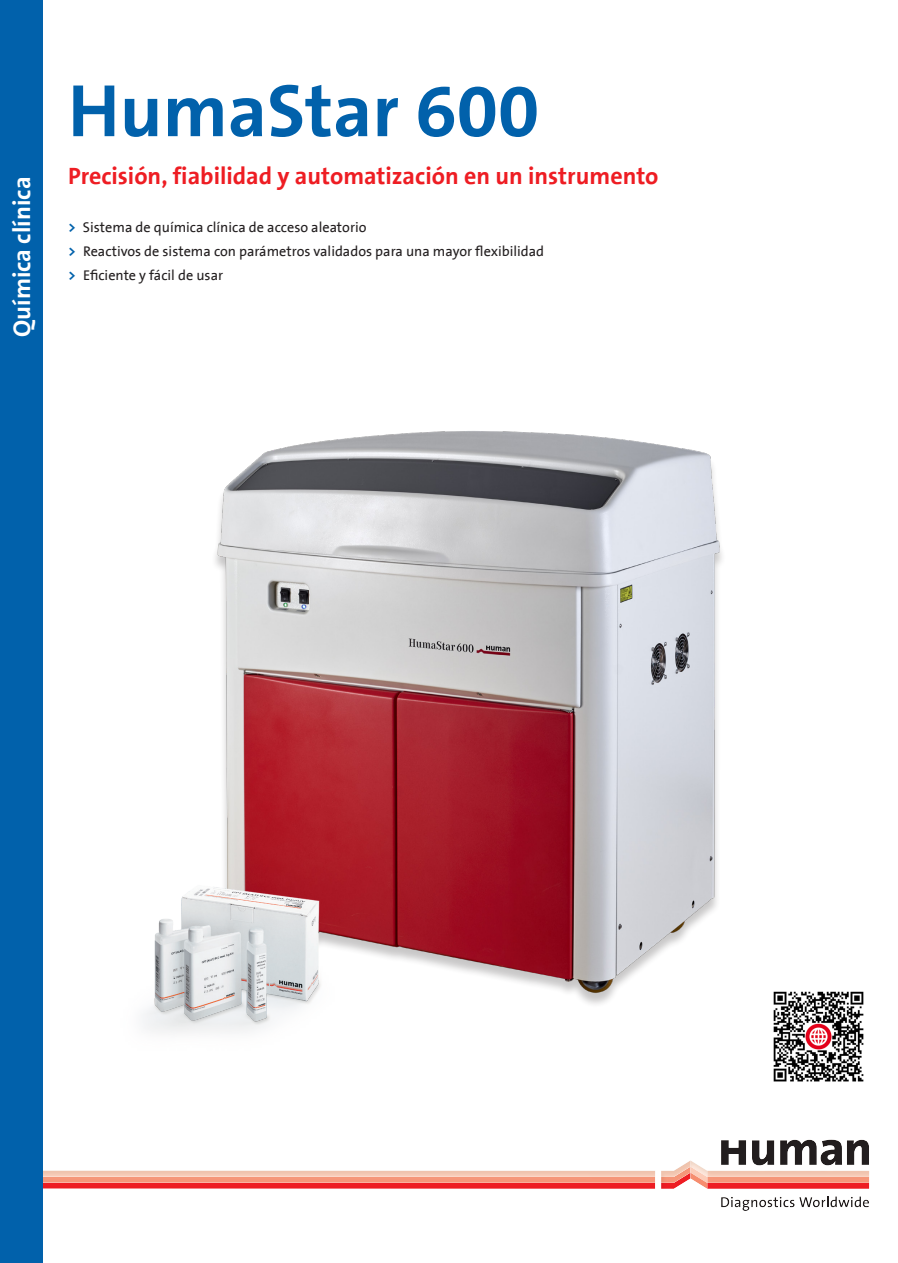
<style>
.page{position:relative;width:898px;height:1263px;background:#fff}
.page>*{position:absolute;margin:0;border:0;box-sizing:border-box;transform-origin:0 0}
.t1{font:700 75px "The Sans B7";color:#0161ab}
.t2{font:700 24.3px "The Sans B7";color:#fff}
.t3{font:700 24px "The Sans B7";color:#ee1d23}
.t4{font:14.25px "The Sans B5 Plain";color:#231f20}
.s1{font-family:"The Sans B7";font-weight:700;color:#0161ab}
</style>
<div class="page">
<div style="left:0;top:1139px;width:870px;height:72px;background:#e6dccf;opacity:.5"></div>
<div style="left:0;top:0;width:43px;height:1263px;background:#0161ab"></div>
<img style="left:773px;top:991px;width:91px;height:91px">
<img style="left:215px;top:431px;width:507px;height:564px">
<img style="left:143px;top:844px;width:222px;height:189px">
<p class="t2" style="left:9px;top:337px;width:162px;rotate:-90deg">Química clínica</p>
<p class="t1" style="left:68px;top:71px;width:472px">HumaStar 600</p>
<p class="t3" style="left:68px;top:163px;width:591px">Precisión, fiabilidad y automatización en un instrumento</p>
<p class="t4" style="left:68px;top:220px;width:300px"><span class="s1">&gt;</span> Sistema de química clínica de acceso aleatorio</p>
<p class="t4" style="left:68px;top:244px;width:477px"><span class="s1">&gt;</span> Reactivos de sistema con parámetros validados para una mayor flexibilidad</p>
<p class="t4" style="left:68px;top:268px;width:156px"><span class="s1">&gt;</span> Eficiente y fácil de usar</p>
</div>
